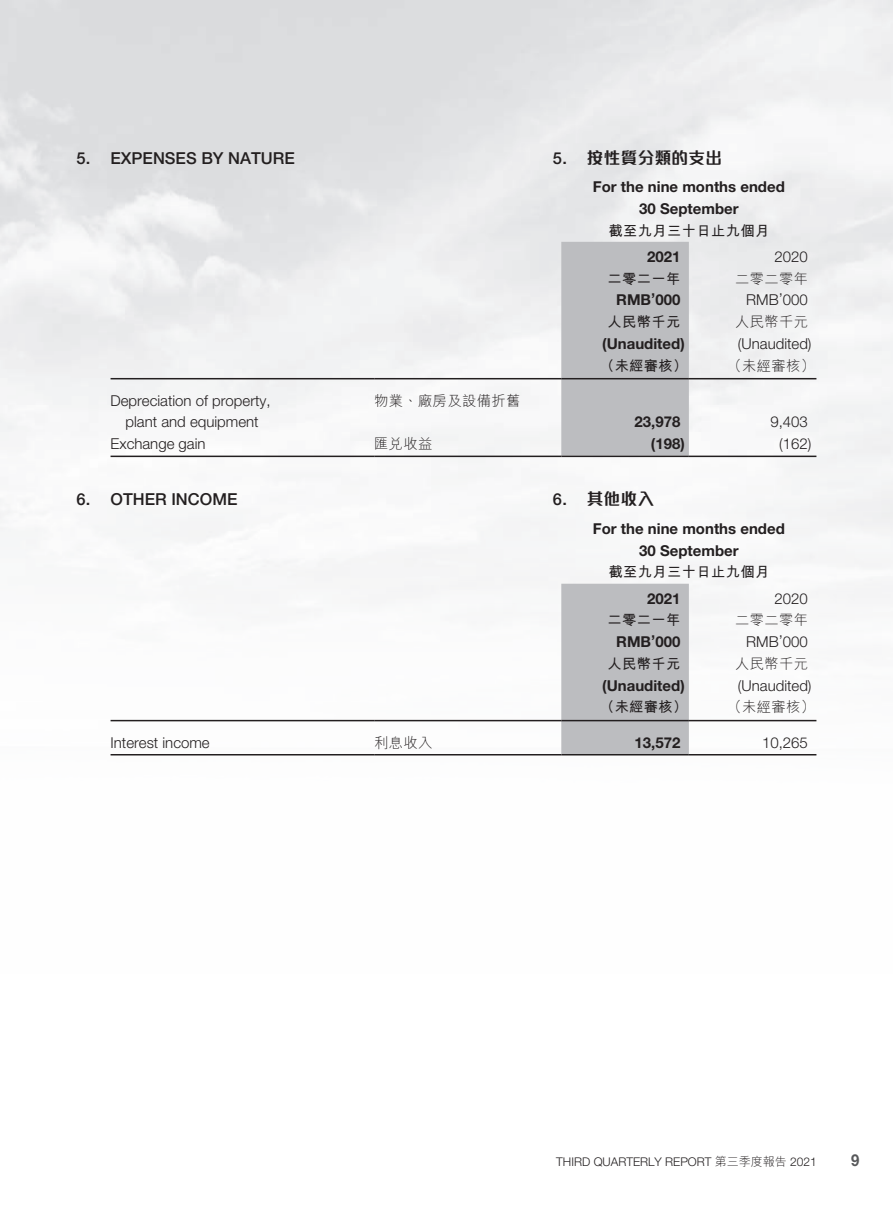
<style>
.page{position:relative;width:893px;height:1212px;background:#fff}
.page>*{position:absolute;margin:0;border:0;box-sizing:border-box;transform-origin:0 0}
._3__標題{font:500 16.5px "Helvetica Neue LT Std";color:#231f20}
._8__標題---C{font:700 16.5px "M Finance HK";letter-spacing:.03em;color:#231f20}
.t1{font:700 16.5px "Helvetica Neue LT Std";color:#57585a;scale:.9 1}
._1__內文{font:300 15px "Helvetica Neue LT Std";color:#231f20}
._1__內文-2{font:700 15px "Helvetica Neue LT Std";color:#231f20}
._6__內文---C{font:700 14.25px "M Hei HK";letter-spacing:.03em;color:#231f20}
._6__內文---C-2{font:300 14.25px "M Hei HK";letter-spacing:.03em;color:#231f20}
.t2{font:300 12px "Helvetica Neue LT Std";color:#231f20}
.s1{font-family:"Helvetica Neue LT Std";font-weight:500}
.s2{font-family:"M Hei HK"}
</style>
<div class="page">
<div style="left:561px;top:242px;width:128px;height:214px;background:#bcbdc0"></div>
<hr style="left:111px;top:378px;width:263px;height:1px;background:#231f20">
<hr style="left:374px;top:378px;width:187px;height:1px;background:#231f20">
<hr style="left:561px;top:378px;width:128px;height:1px;background:#231f20">
<hr style="left:689px;top:378px;width:127px;height:1px;background:#231f20">
<hr style="left:111px;top:456px;width:263px;height:1px;background:#231f20">
<hr style="left:374px;top:456px;width:187px;height:1px;background:#231f20">
<hr style="left:561px;top:456px;width:128px;height:1px;background:#231f20">
<hr style="left:689px;top:456px;width:127px;height:1px;background:#231f20">
<div style="left:561px;top:584px;width:128px;height:170px;background:#bcbdc0"></div>
<hr style="left:111px;top:720px;width:263px;height:1px;background:#231f20">
<hr style="left:374px;top:720px;width:187px;height:1px;background:#231f20">
<hr style="left:561px;top:720px;width:128px;height:1px;background:#231f20">
<hr style="left:689px;top:720px;width:127px;height:1px;background:#231f20">
<hr style="left:111px;top:754px;width:263px;height:1px;background:#231f20">
<hr style="left:374px;top:754px;width:187px;height:1px;background:#231f20">
<hr style="left:561px;top:754px;width:128px;height:1px;background:#231f20">
<hr style="left:689px;top:754px;width:127px;height:1px;background:#231f20">
<p class="_3__標題" style="left:77px;top:148px;width:220px">5. EXPENSES BY NATURE</p>
<p class="_1__內文" style="left:111px;top:391px;width:162px">Depreciation of property,</p>
<p class="_1__內文" style="left:126px;top:413px;width:135px">plant and equipment</p>
<p class="_6__內文---C-2" style="left:374px;top:393px;width:148px">物業、廠房及設備折舊</p>
<p class="_8__標題---C" style="left:553px;top:149px;width:171px"><span class="s1">5.</span> 按性質分類的支出</p>
<p class="_1__內文-2" style="left:593px;top:177px;width:193px">For the nine months ended</p>
<p class="_1__內文-2" style="left:639px;top:199px;width:101px">30 September</p>
<p class="_6__內文---C" style="left:608px;top:220px;width:162px">截至九月三十日止九個月</p>
<p class="_1__內文-2" style="left:647px;top:247px;width:35px">2021</p>
<p class="_1__內文" style="left:775px;top:247px;width:35px">2020</p>
<p class="_6__內文---C" style="left:607px;top:268px;width:74px">二零二一年</p>
<p class="_6__內文---C-2" style="left:735px;top:271px;width:74px">二零二零年</p>
<p class="_1__內文-2" style="left:616px;top:290px;width:66px">RMB’000</p>
<p class="_1__內文" style="left:746px;top:291px;width:63px">RMB’000</p>
<p class="_6__內文---C" style="left:607px;top:311px;width:74px">人民幣千元</p>
<p class="_6__內文---C-2" style="left:735px;top:314px;width:74px">人民幣千元</p>
<p class="_1__內文-2" style="left:602px;top:334px;width:84px">(Unaudited)</p>
<p class="_1__內文" style="left:738px;top:334px;width:75px">(Unaudited)</p>
<p class="_6__內文---C" style="left:600px;top:355px;width:89px">（未經審核）</p>
<p class="_6__內文---C-2" style="left:728px;top:358px;width:89px">（未經審核）</p>
<p class="_1__內文-2" style="left:634px;top:413px;width:47px">23,978</p>
<p class="_1__內文" style="left:770px;top:413px;width:39px">9,403</p>
<p class="_1__內文" style="left:111px;top:435px;width:97px">Exchange gain</p>
<p class="_6__內文---C-2" style="left:374px;top:437px;width:60px">匯兌收益</p>
<p class="_1__內文-2" style="left:651px;top:434px;width:35px">(198)</p>
<p class="_1__內文" style="left:779px;top:435px;width:34px">(162)</p>
<p class="_8__標題---C" style="left:553px;top:491px;width:103px"><span class="s1">6.</span> 其他收入</p>
<p class="_1__內文-2" style="left:593px;top:519px;width:193px">For the nine months ended</p>
<p class="_1__內文-2" style="left:639px;top:541px;width:101px">30 September</p>
<p class="_6__內文---C" style="left:608px;top:562px;width:162px">截至九月三十日止九個月</p>
<p class="_1__內文-2" style="left:647px;top:589px;width:35px">2021</p>
<p class="_1__內文" style="left:775px;top:589px;width:35px">2020</p>
<p class="_6__內文---C" style="left:607px;top:610px;width:74px">二零二一年</p>
<p class="_6__內文---C-2" style="left:735px;top:613px;width:74px">二零二零年</p>
<p class="_1__內文-2" style="left:616px;top:632px;width:66px">RMB’000</p>
<p class="_1__內文" style="left:746px;top:632px;width:63px">RMB’000</p>
<p class="_6__內文---C" style="left:607px;top:653px;width:74px">人民幣千元</p>
<p class="_6__內文---C-2" style="left:735px;top:656px;width:74px">人民幣千元</p>
<p class="_1__內文-2" style="left:602px;top:676px;width:84px">(Unaudited)</p>
<p class="_1__內文" style="left:738px;top:676px;width:75px">(Unaudited)</p>
<p class="_6__內文---C" style="left:600px;top:697px;width:89px">（未經審核）</p>
<p class="_6__內文---C-2" style="left:728px;top:700px;width:89px">（未經審核）</p>
<p class="_1__內文" style="left:111px;top:733px;width:101px">Interest income</p>
<p class="_6__內文---C-2" style="left:374px;top:735px;width:60px">利息收入</p>
<p class="_1__內文-2" style="left:634px;top:733px;width:47px">13,572</p>
<p class="_1__內文" style="left:762px;top:733px;width:47px">10,265</p>
<p class="_3__標題" style="left:77px;top:490px;width:162px">6. OTHER INCOME</p>
<p class="t2" style="left:556px;top:1154px;width:262px">THIRD QUARTERLY REPORT <span class="s2">第三季度報告</span> 2021</p>
<p class="t1" style="left:851px;top:1149px;width:11px">9</p>
</div>
